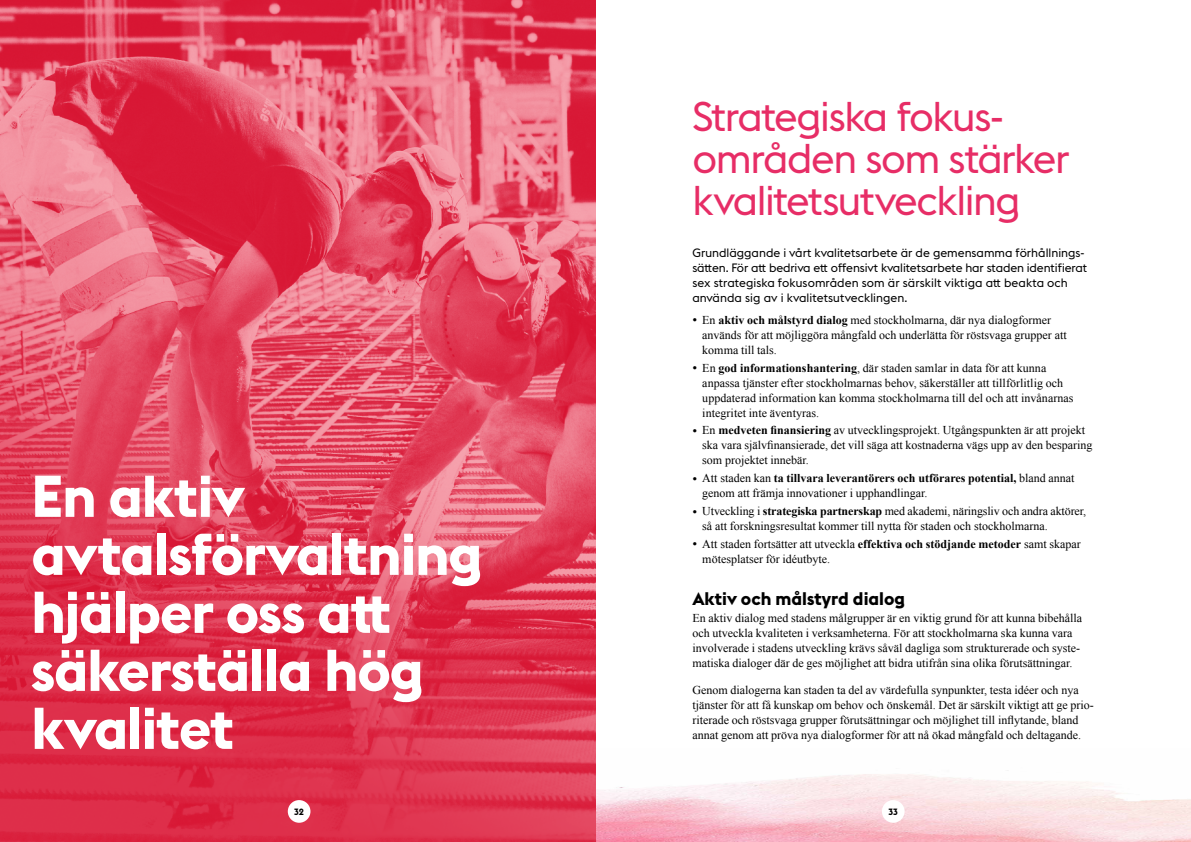
<style>
.page{position:relative;width:1191px;height:842px;background:#fff}
.page>*{position:absolute;margin:0;border:0;box-sizing:border-box;transform-origin:0 0}
.t1{font:700 58px/58px "Stockholm Type";letter-spacing:-.02em;color:#fff}
.t2{font:41px/42px "Stockholm Type";letter-spacing:-.035em;color:#e72d66}
.t3{font:700 18px "Stockholm Type";color:#000}
.t4{font:12px/15px "Times New Roman";color:#000}
.t5{font:12px/15px "Stockholm Type";color:#000}
.t6{font:700 9px "Stockholm Type";color:#000}
.s1{font-family:"Stockholm Type";font-weight:700}
.s2{font-weight:700}
</style>
<div class="page">
<img style="left:595px;top:749px;width:596px;height:93px">
<svg style="left:0;top:0;width:595px;height:842px;background:#e24860"></svg>
<div style="left:882px;top:800px;width:22px;height:23px;background:#fff;border-radius:50%"></div>
<div style="left:288px;top:800px;width:22px;height:23px;background:#fff;border-radius:50%"></div>
<h1 class="t1" style="left:31px;top:465px;width:452px">En aktiv avtalsförvaltning hjälper oss att säkerställa hög kvalitet</h1>
<h2 class="t2" style="left:692px;top:93px;width:379px">Strategiska fokus&shy;områden som stärker kvalitetsutveckling</h2>
<p class="t5" style="left:692px;top:245px;width:396px">Grundläggande i vårt kvalitetsarbete är de gemensamma förhållnings&shy;sätten. För att bedriva ett offensivt kvalitetsarbete har staden identifierat sex strategiska fokusområden som är särskilt viktiga att beakta och använda sig av i kvalitetsutvecklingen.</p>
<p class="t4" style="left:702px;top:312px;width:366px;text-indent:-10px"><span class="s1">•</span> En <span class="s2">aktiv och målstyrd dialog</span> med stockholmarna, där nya dialogformer används för att möjliggöra mångfald och underlätta för röstsvaga grupper att komma till tals.</p>
<p class="t4" style="left:702px;top:360px;width:373px;text-indent:-10px"><span class="s1">•</span> En <span class="s2">god informationshantering</span>, där staden samlar in data för att kunna anpassa tjänster efter stockholmarnas behov, säkerställer att tillförlitlig och uppdaterad information kan komma stockholmarna till del och att invånarnas integritet inte äventyras.</p>
<p class="t4" style="left:702px;top:423px;width:391px;text-indent:-10px"><span class="s1">•</span> En <span class="s2">medveten finansiering</span> av utvecklingsprojekt. Utgångspunkten är att projekt ska vara självfinansierade, det vill säga att kostnaderna vägs upp av den besparing som projektet innebär.</p>
<p class="t4" style="left:702px;top:470px;width:374px;text-indent:-10px"><span class="s1">•</span> Att staden kan <span class="s2">ta tillvara leverantörers och utförares potential,</span> bland annat genom att främja innovationer i upphandlingar.</p>
<p class="t4" style="left:702px;top:503px;width:385px;text-indent:-10px"><span class="s1">•</span> Utveckling i <span class="s2">strategiska partnerskap</span> med akademi, näringsliv och andra aktörer, så att forskningsresultat kommer till nytta för staden och stockholmarna.</p>
<p class="t4" style="left:702px;top:536px;width:380px;text-indent:-10px"><span class="s1">•</span> Att staden fortsätter att utveckla <span class="s2">effektiva och stödjande metoder</span> samt skapar mötesplatser för idéutbyte.</p>
<h3 class="t3" style="left:692px;top:586px;width:214px">Aktiv och målstyrd dialog</h3>
<p class="t4" style="left:692px;top:611px;width:391px">En aktiv dialog med stadens målgrupper är en viktig grund för att kunna bibehålla och utveckla kvaliteten i verksamheterna. För att stockholmarna ska kunna vara involverade i stadens utveckling krävs såväl dagliga som strukturerade och syste&shy;matiska dialoger där de ges möjlighet att bidra utifrån sina olika förutsättningar.</p>
<p class="t4" style="left:692px;top:682px;width:403px">Genom dialogerna kan staden ta del av värdefulla synpunkter, testa idéer och nya tjänster för att få kunskap om behov och önskemål. Det är särskilt viktigt att ge prio&shy;riterade och röstsvaga grupper förutsättningar och möjlighet till inflytande, bland annat genom att pröva nya dialogformer för att nå ökad mångfald och deltagande.</p>
<p class="t6" style="left:294px;top:805px;width:11px">32</p>
<p class="t6" style="left:888px;top:805px;width:11px">33</p>
</div>
